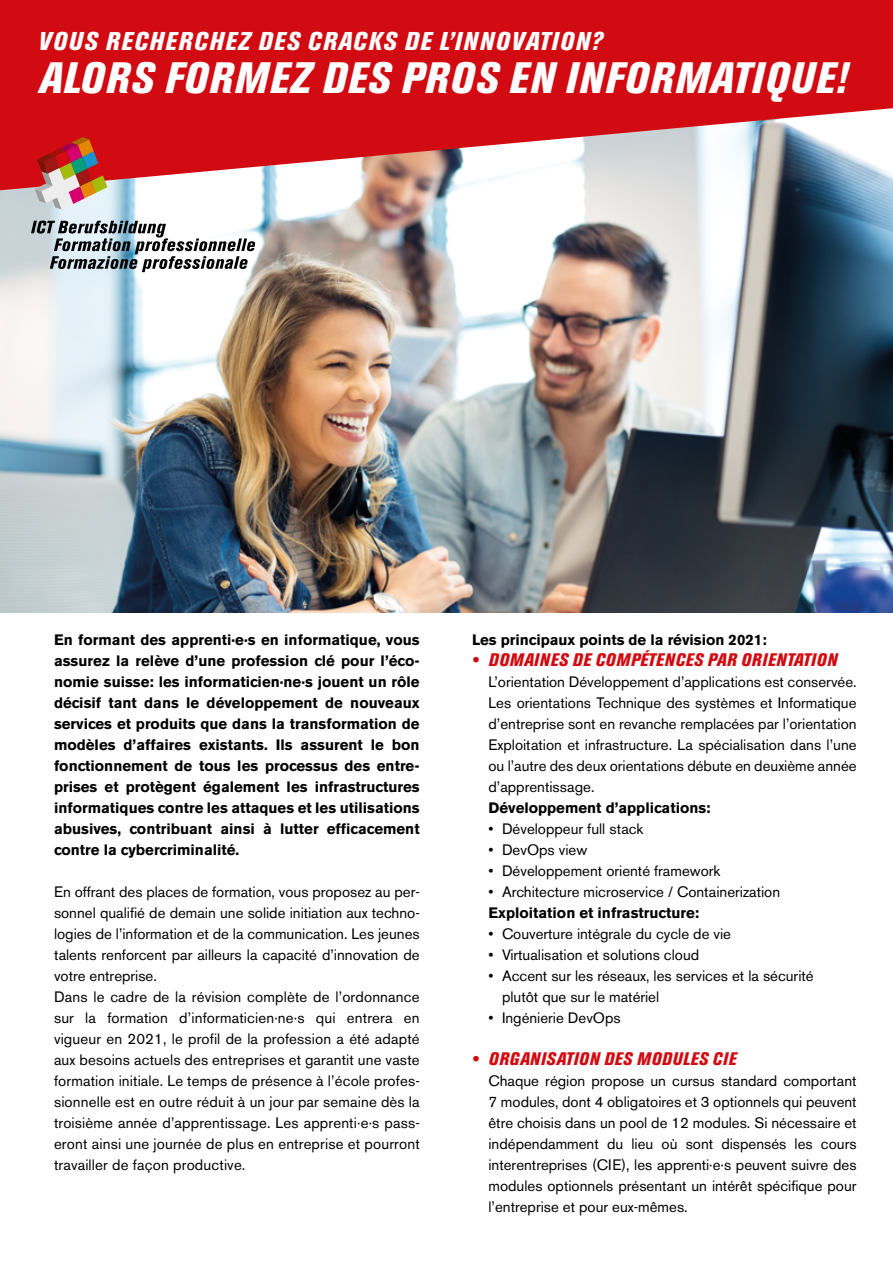
<style>
.page{position:relative;width:893px;height:1263px;background:#fff}
.page>*{position:absolute;margin:0;border:0;box-sizing:border-box;transform-origin:0 0}
.t1{font:italic 800 condensed 43.5px "Akzidenz Grotesk BE";letter-spacing:.04em;color:#fff}
.t2{font:italic 800 condensed 25.5px "Akzidenz Grotesk BE";letter-spacing:.07em;color:#fff}
.t3{font:italic 800 condensed 18px "Akzidenz Grotesk BE";letter-spacing:.04em;color:#d20a11}
.t4{font:15px/21px "Akzidenz Grotesk BE";color:#000}
.t5{font:700 15px/21px "Akzidenz Grotesk BE";color:#000;text-align:justify}
</style>
<div class="page">
<img style="left:0;top:190px;width:893px;height:422px">
<svg style="left:0;top:0;width:893px;height:190px;fill:#d20a11"></svg>
<svg style="left:35px;top:137px;width:72px;height:73px"></svg>
<svg style="left:31px;top:221px;width:224px;height:51px"></svg>
<h2 class="t2" style="left:38px;top:27px;width:565px">VOUS RECHERCHEZ DES CRACKS DE L’INNOVATION?</h2>
<h1 class="t1" style="left:38px;top:54px;width:810px">ALORS FORMEZ DES PROS EN INFORMATIQUE!</h1>
<p class="t5" style="left:54px;top:629px;width:367px">En formant des apprenti·e·s en informatique, vous assurez la relève d’une profession clé pour l’éco&shy;nomie suisse: les informaticien·ne·s jouent un rôle décisif tant dans le développement de nouveaux services et produits que dans la transformation de modèles d’affaires existants. Ils assurent le bon fonctionnement de tous les processus des entre&shy;prises et protègent également les infrastructures informatiques contre les attaques et les utilisations abusives, contribuant ainsi à lutter efficacement contre la cybercriminalité.</p>
<p class="t4" style="left:54px;top:881px;width:367px">En offrant des places de formation, vous proposez au per&shy;sonnel qualifié de demain une solide initiation aux techno&shy;logies de l’information et de la communication. Les jeunes talents renforcent par ailleurs la capacité d’innovation de votre entreprise.<br>Dans le cadre de la révision complète de l’ordonnance sur la formation d’informaticien·ne·s qui entrera en vigueur en 2021, le profil de la profession a été adapté aux besoins actuels des entreprises et garantit une vaste formation initiale. Le temps de présence à l’école profes&shy;sionnelle est en outre réduit à un jour par semaine dès la troisième année d’apprentissage. Les apprenti·e·s pass&shy;eront ainsi une journée de plus en entreprise et pourront travailler de façon productive.</p>
<p class="t5" style="left:472px;top:629px;width:296px">Les principaux points de la révision 2021:</p>
<p class="t3" style="left:472px;top:650px;width:367px">• DOMAINES DE COMPÉTENCES PAR ORIENTATION</p>
<p class="t4" style="left:488px;top:671px;width:370px;text-align:justify">L’orientation Développement d’applications est conservée.<br>Les orientations Technique des systèmes et Informatique d’entreprise sont en revanche remplacées par l’orientation Exploitation et infrastructure. La spécialisation dans l’une ou l’autre des deux orientations débute en deuxième année d’apprentissage.</p>
<p class="t5" style="left:488px;top:797px;width:224px">Développement d’applications:</p>
<p class="t4" style="left:488px;top:818px;width:156px">• Développeur full stack</p>
<p class="t4" style="left:488px;top:839px;width:100px">• DevOps view</p>
<p class="t4" style="left:488px;top:860px;width:233px">• Développement orienté framework</p>
<p class="t4" style="left:488px;top:881px;width:293px">• Architecture microservice / Containerization</p>
<p class="t5" style="left:488px;top:902px;width:212px">Exploitation et infrastructure:</p>
<p class="t4" style="left:488px;top:923px;width:244px">• Couverture intégrale du cycle de vie</p>
<p class="t4" style="left:488px;top:944px;width:212px">• Virtualisation et solutions cloud</p>
<p class="t4" style="left:502px;top:965px;width:313px;text-indent:-14px">• Accent sur les réseaux, les services et la sécurité plutôt que sur le matériel</p>
<p class="t4" style="left:488px;top:1007px;width:134px">• Ingénierie DevOps</p>
<p class="t3" style="left:472px;top:1049px;width:266px">• ORGANISATION DES MODULES CIE</p>
<p class="t4" style="left:488px;top:1070px;width:370px;text-align:justify">Chaque région propose un cursus standard comportant 7 modules, dont 4 obligatoires et 3 optionnels qui peuvent être choisis dans un pool de 12 modules. Si nécessaire et indépendamment du lieu où sont dispensés les cours interentreprises (CIE), les apprenti·e·s peuvent suivre des modules optionnels présentant un intérêt spécifique pour l’entreprise et pour eux-mêmes.</p>
</div>
